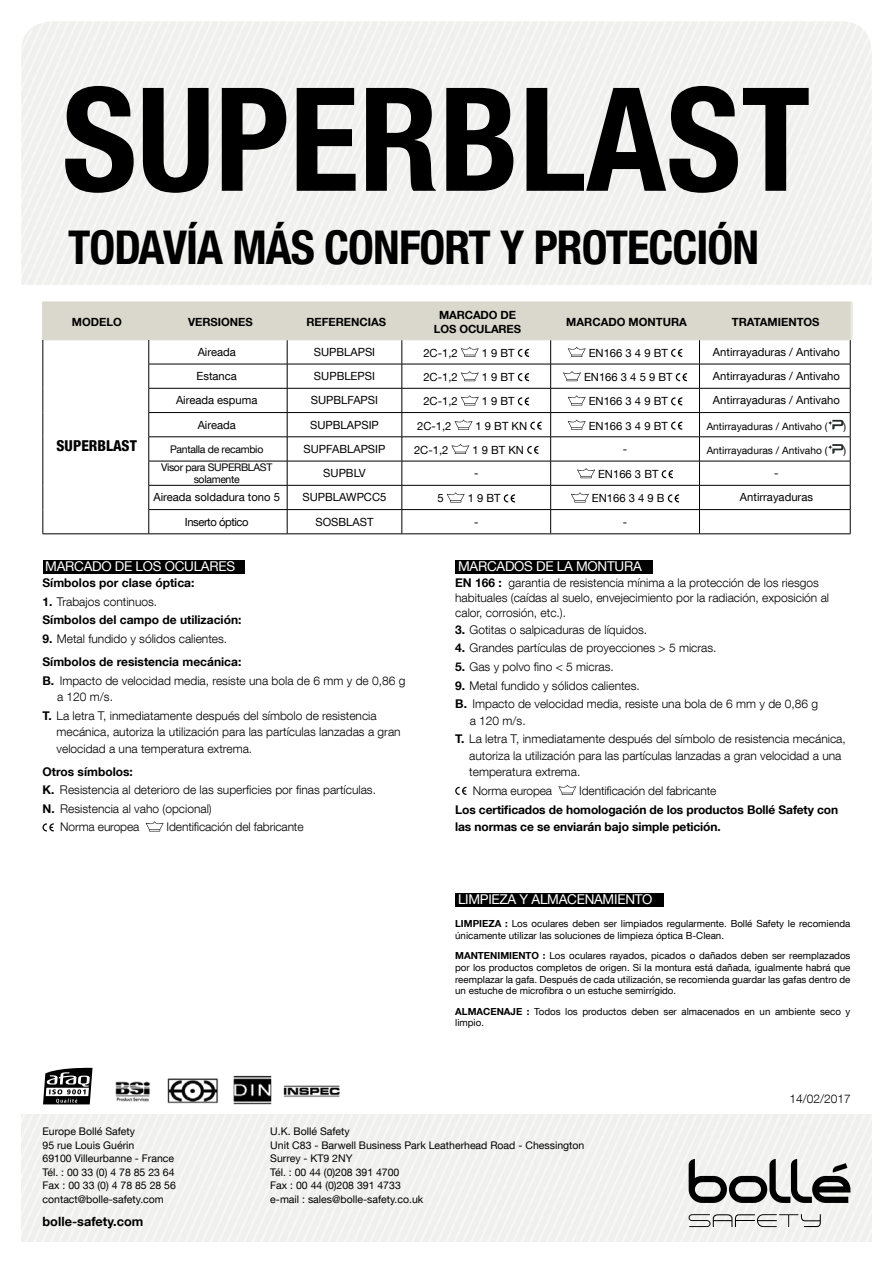
<style>
.page{position:relative;width:893px;height:1263px;background:#fff}
.page>*{position:absolute;margin:0;border:0;box-sizing:border-box;transform-origin:0 0}
.t1{font:700 condensed 144px "Helvetica Neue LT Com";color:#000}
.t2{font:700 condensed 46.5px "Helvetica Neue LT Com";letter-spacing:-.02em;color:#000}
.t3{font:800 condensed 15px "Helvetica Neue LT Com";color:#000}
.t4{font:13.5px "Helvetica Neue LT Com";letter-spacing:-.02em;color:#fff}
.t5{font:700 12.75px "Helvetica Neue LT Com";color:#000}
.t6{font:300 12px/16.5px "Helvetica Neue LT Com";color:#000}
.t7{font:700 12px/18.6px "Helvetica Neue LT Com";letter-spacing:-.01em;color:#000}
.t8{font:11.25px "Helvetica Neue LT Com";color:#000}
.t9{font:700 11.25px/13.5px "Helvetica Neue LT Com";color:#000;text-align:center}
.t10{font:11.25px "Helvetica Neue LT Com";letter-spacing:-.04em;color:#000}
.t11{font:10.5px/13.5px "Helvetica Neue LT Com";color:#000}
.t12{font:10.5px/12.6px "Helvetica Neue LT Com";letter-spacing:-.03em;color:#000;text-align:center}
.t13{font:10.2px "Helvetica Neue LT Com";color:#000}
.t14{font:9.75px/11.7px "Helvetica Neue LT Com";color:#000}
.s1{font-weight:300}
.s2{font-weight:700}
</style>
<div class="page">
<hr style="left:149px;top:534px;width:138px;height:1px;background:#000">
<hr style="left:699px;top:534px;width:151px;height:1px;background:#000">
<hr style="left:43px;top:534px;width:106px;height:1px;background:#000">
<hr style="left:287px;top:534px;width:115px;height:1px;background:#000">
<hr style="left:402px;top:534px;width:149px;height:1px;background:#000">
<hr style="left:551px;top:534px;width:148px;height:1px;background:#000">
<img style="left:115px;top:1075px;width:225px;height:30px">
<svg style="left:689px;top:1159px;width:161px;height:44px"></svg>
<svg style="left:689px;top:1214px;width:132px;height:13px"></svg>
<svg style="left:43px;top:1067px;width:50px;height:37px"></svg>
<hr style="left:701px;top:302px;width:151px;height:1px;background:#dad8cc">
<hr style="left:852px;top:302px;width:1px;height:38px;background:#dad8cc">
<svg style="left:43px;top:302px;width:808px;height:232px"></svg>
<svg style="left:43px;top:823px;width:11px;height:8px"></svg>
<svg style="left:146px;top:821px;width:18px;height:10px"></svg>
<svg style="left:455px;top:787px;width:11px;height:8px"></svg>
<svg style="left:558px;top:785px;width:18px;height:10px"></svg>
<div style="left:43px;top:560px;width:201px;height:14px;background:#000"></div>
<div style="left:455px;top:560px;width:198px;height:14px;background:#000"></div>
<div style="left:455px;top:893px;width:208px;height:14px;background:#000"></div>
<h1 class="t1" style="left:62px;top:53px;width:750px">SUPERBLAST</h1>
<h2 class="t2" style="left:68px;top:220px;width:693px">TODAVÍA MÁS CONFORT Y PROTECCIÓN</h2>
<p class="t9" style="left:72px;top:315px;width:52px">MODELO</p>
<p class="t9" style="left:188px;top:315px;width:66px">VERSIONES</p>
<p class="t9" style="left:306px;top:315px;width:81px">REFERENCIAS</p>
<p class="t9" style="left:434px;top:308px;width:89px">MARCADO DE<br>LOS OCULARES</p>
<p class="t9" style="left:566px;top:315px;width:122px">MARCADO MONTURA</p>
<p class="t9" style="left:732px;top:315px;width:89px">TRATAMIENTOS</p>
<p class="t3" style="left:57px;top:436px;width:82px">SUPERBLAST</p>
<p class="t8" style="left:198px;top:345px;width:40px">Aireada</p>
<p class="t8" style="left:713px;top:345px;width:129px">Antirrayaduras / Antivaho</p>
<p class="t8" style="left:197px;top:369px;width:42px">Estanca</p>
<p class="t8" style="left:713px;top:369px;width:129px">Antirrayaduras / Antivaho</p>
<p class="t8" style="left:176px;top:393px;width:83px">Aireada espuma</p>
<p class="t8" style="left:713px;top:393px;width:129px">Antirrayaduras / Antivaho</p>
<p class="t8" style="left:198px;top:418px;width:40px">Aireada</p>
<p class="t13" style="left:707px;top:420px;width:122px">Antirrayaduras / Antivaho (</p>
<p class="t13" style="left:844px;top:420px;width:4px">)</p>
<p class="t12" style="left:170px;top:442px;width:95px">Pantalla de recambio</p>
<p class="t13" style="left:707px;top:444px;width:122px">Antirrayaduras / Antivaho (</p>
<p class="t13" style="left:844px;top:444px;width:4px">)</p>
<p class="t12" style="left:161px;top:460px;width:113px">Visor para SUPERBLAST solamente</p>
<p class="t8" style="left:774px;top:466px;width:6px">-</p>
<p class="t8" style="left:154px;top:490px;width:128px">Aireada soldadura tono 5</p>
<p class="t8" style="left:740px;top:490px;width:75px">Antirrayaduras</p>
<p class="t10" style="left:185px;top:515px;width:65px">Inserto óptico</p>
<p class="t8" style="left:314px;top:345px;width:63px">SUPBLAPSI</p>
<p class="t8" style="left:423px;top:346px;width:36px">2C-1,2</p>
<p class="t8" style="left:482px;top:346px;width:34px">1 9 BT</p>
<p class="t8" style="left:589px;top:346px;width:81px">EN166 3 4 9 BT</p>
<p class="t8" style="left:314px;top:369px;width:63px">SUPBLEPSI</p>
<p class="t8" style="left:423px;top:370px;width:36px">2C-1,2</p>
<p class="t8" style="left:482px;top:370px;width:34px">1 9 BT</p>
<p class="t8" style="left:584px;top:370px;width:90px">EN166 3 4 5 9 BT</p>
<p class="t8" style="left:311px;top:393px;width:69px">SUPBLFAPSI</p>
<p class="t8" style="left:423px;top:394px;width:36px">2C-1,2</p>
<p class="t8" style="left:482px;top:394px;width:34px">1 9 BT</p>
<p class="t8" style="left:589px;top:394px;width:81px">EN166 3 4 9 BT</p>
<p class="t8" style="left:310px;top:418px;width:70px">SUPBLAPSIP</p>
<p class="t8" style="left:417px;top:419px;width:36px">2C-1,2</p>
<p class="t8" style="left:475px;top:419px;width:53px">1 9 BT KN</p>
<p class="t8" style="left:589px;top:419px;width:81px">EN166 3 4 9 BT</p>
<p class="t8" style="left:304px;top:442px;width:83px">SUPFABLAPSIP</p>
<p class="t8" style="left:414px;top:443px;width:36px">2C-1,2</p>
<p class="t8" style="left:472px;top:443px;width:53px">1 9 BT KN</p>
<p class="t8" style="left:623px;top:442px;width:6px">-</p>
<p class="t8" style="left:323px;top:466px;width:44px">SUPBLV</p>
<p class="t8" style="left:474px;top:466px;width:6px">-</p>
<p class="t8" style="left:598px;top:467px;width:62px">EN166 3 BT</p>
<p class="t8" style="left:303px;top:490px;width:85px">SUPBLAWPCC5</p>
<p class="t8" style="left:437px;top:491px;width:8px">5</p>
<p class="t8" style="left:468px;top:491px;width:34px">1 9 BT</p>
<p class="t8" style="left:592px;top:491px;width:74px">EN166 3 4 9 B</p>
<p class="t8" style="left:315px;top:515px;width:60px">SOSBLAST</p>
<p class="t8" style="left:474px;top:515px;width:6px">-</p>
<p class="t8" style="left:623px;top:515px;width:6px">-</p>
<p class="t4" style="left:45px;top:558px;width:191px">MARCADO DE LOS OCULARES</p>
<p class="t4" style="left:458px;top:558px;width:185px">MARCADOS DE LA MONTURA</p>
<p class="t7" style="left:43px;top:573px;width:153px">Símbolos por clase óptica:</p>
<p class="t7" style="left:43px;top:592px;width:200px">1. <span class="s1">Trabajos continuos.<br></span>Símbolos del campo de utilización:</p>
<p class="t7" style="left:43px;top:627px;width:200px;line-height:23px">9. <span class="s1">Metal fundido y sólidos calientes.<br></span>Símbolos de resistencia mecánica:</p>
<p class="t6" style="left:57px;top:672px;width:350px;text-indent:-15px"><span class="s2">B.</span> Impacto de velocidad media, resiste una bola de 6 mm y de 0,86 g a 120 m/s.</p>
<p class="t6" style="left:57px;top:707px;width:346px;text-indent:-14px"><span class="s2">T.</span> La letra T, inmediatamente después del símbolo de resistencia mecánica, autoriza la utilización para las partículas lanzadas a gran velocidad a una temperatura extrema.</p>
<p class="t7" style="left:43px;top:762px;width:92px">Otros símbolos:</p>
<p class="t6" style="left:43px;top:781px;width:335px"><span class="s2">K.</span> Resistencia al deterioro de las superficies por finas partículas.</p>
<p class="t6" style="left:43px;top:800px;width:171px"><span class="s2">N.</span> Resistencia al vaho (opcional)</p>
<p class="t6" style="left:60px;top:819px;width:81px">Norma europea</p>
<p class="t6" style="left:167px;top:819px;width:139px">Identificación del fabricante</p>
<p class="t6" style="left:455px;top:575px;width:375px;line-height:15px"><span class="s2">EN 166 :</span> garantia de resistencia mínima a la protección de los riesgos habituales (caídas al suelo, envejecimiento por la radiación, exposición al calor, corrosión, etc.).</p>
<p class="t6" style="left:455px;top:621px;width:193px"><span class="s2">3.</span> Gotitas o salpicaduras de líquidos.</p>
<p class="t6" style="left:455px;top:639px;width:263px"><span class="s2">4.</span> Grandes partículas de proyecciones &gt; 5 micras.</p>
<p class="t6" style="left:455px;top:658px;width:160px"><span class="s2">5.</span> Gas y polvo fino &lt; 5 micras.</p>
<p class="t6" style="left:455px;top:676px;width:364px;line-height:18.6px"><span class="s2">9.</span> Metal fundido y sólidos calientes.<br><span class="s2">B.</span> Impacto de velocidad media, resiste una bola de 6 mm y de 0,86 g</p>
<p class="t6" style="left:455px;top:711px;width:392px;line-height:18.6px;text-indent:15px">a 120 m/s.<br><span class="s2">T.</span> La letra T, inmediatamente después del símbolo de resistencia mecánica,</p>
<p class="t6" style="left:469px;top:747px;width:374px">autoriza la utilización para las partículas lanzadas a gran velocidad a una temperatura extrema.</p>
<p class="t6" style="left:473px;top:782px;width:81px">Norma europea</p>
<p class="t6" style="left:579px;top:782px;width:139px">Identificación del fabricante</p>
<p class="t7" style="left:455px;top:801px;width:384px;line-height:16.5px">Los certificados de homologación de los productos Bollé Safety con las normas ce se enviarán bajo simple petición.</p>
<p class="t4" style="left:458px;top:891px;width:196px">LIMPIEZA Y ALMACENAMIENTO</p>
<p class="t14" style="left:455px;top:918px;width:397px"><span class="s2">LIMPIEZA :</span> Los oculares deben ser limpiados regularmente. Bollé Safety le recomienda únicamente utilizar las soluciones de limpieza óptica B-Clean.</p>
<p class="t14" style="left:455px;top:950px;width:397px;text-align:justify"><span class="s2">MANTENIMIENTO :</span> Los oculares rayados, picados o dañados deben ser reemplazados por los productos completos de origen. Si la montura está dañada, igualmente habrá que reemplazar la gafa. Después de cada utilización, se recomienda guardar las gafas dentro de un estuche de microfibra o un estuche semirrígido.</p>
<p class="t14" style="left:455px;top:1005px;width:397px"><span class="s2">ALMACENAJE :</span> Todos los productos deben ser almacenados en un ambiente seco y limpio.</p>
<p class="t6" style="left:789px;top:1091px;width:63px">14/02/2017</p>
<p class="t11" style="left:43px;top:1124px;width:135px">Europe Bollé Safety<br>95 rue Louis Guérin<br>69100 Villeurbanne - France<br>Tél. : 00 33 (0) 4 78 85 23 64<br>Fax : 00 33 (0) 4 78 85 28 56 contact@bolle-safety.com</p>
<p class="t11" style="left:270px;top:1124px;width:316px">U.K. Bollé Safety<br>Unit C83 - Barwell Business Park Leatherhead Road - Chessington<br>Surrey - KT9 2NY<br>Tél. : 00 44 (0)208 391 4700<br>Fax : 00 44 (0)208 391 4733<br>e-mail : sales@bolle-safety.co.uk</p>
<p class="t5" style="left:43px;top:1213px;width:103px">bolle-safety.com</p>
</div>
